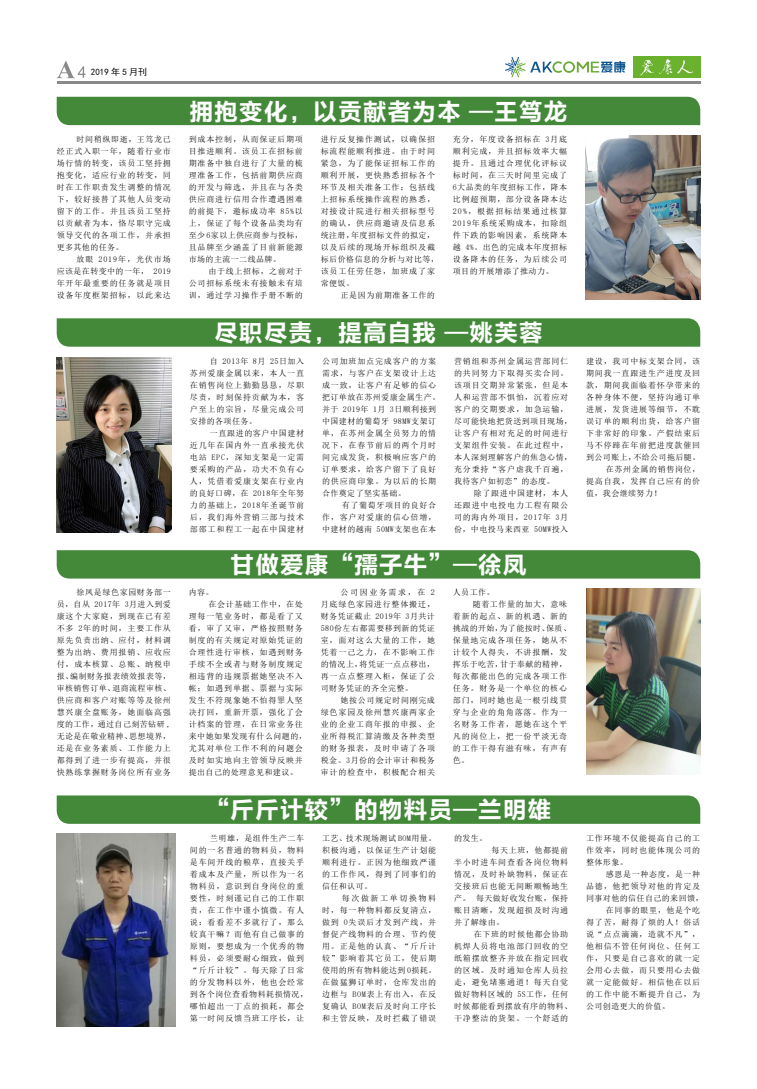
<style>
.page{position:relative;width:757px;height:1089px;background:#fff}
.page>*{position:absolute;margin:0;border:0;box-sizing:border-box;transform-origin:0 0}
.t1{font:24px "FZLTCHK GBK1 0";letter-spacing:.03em;color:#fff}
.t2{font:9px "Sim Hei";color:#000}
.t3{font:8px/12px "Sim Sun";letter-spacing:.105em;color:#000;text-align:justify}
.t4{font:8px "Sim Sun";letter-spacing:.05em;color:#000}
.t5{font:8px "Sim Sun";letter-spacing:.08em;color:#000}
.t6{font:8px "Sim Sun";letter-spacing:.06em;color:#000}
</style>
<div class="page">
<hr style="left:57px;top:81px;width:643px;height:2px;background:#898989">
<svg style="left:505px;top:57px;width:120px;height:20px"></svg>
<div style="left:633px;top:57px;width:67px;height:21px;background:#6ab12e"></div>
<svg style="left:640px;top:59px;width:33px;height:17px"></svg>
<img style="left:677px;top:60px;width:16px;height:14px">
<svg style="left:57px;top:61px;width:29px;height:17px"></svg>
<img style="left:586px;top:135px;width:114px;height:165px">
<div style="left:57px;top:97px;width:643px;height:28px;background:#438939"></div>
<img style="left:57px;top:357px;width:114px;height:176px">
<svg style="left:57px;top:318px;width:643px;height:29px;background:#478b3d"></svg>
<div style="left:57px;top:550px;width:643px;height:28px;background:#438939"></div>
<img style="left:587px;top:588px;width:113px;height:187px">
<div style="left:57px;top:795px;width:643px;height:28px;background:#438939"></div>
<img style="left:57px;top:833px;width:118px;height:193px">
<p class="t2" style="left:91px;top:67px;width:58px">2019 年 5 月刊</p>
<p class="t3" style="left:57px;top:133px;width:116px;text-indent:20px">时间稍纵即逝，王笃龙已经正式入职一年，随着行业市场行情的转变，该员工坚持拥抱变化，适应行业的转变，同时在工作职责发生调整的情况下，较好接替了其他人员变动留下的工作。并且该员工坚持以贡献者为本，恪尽职守完成领导交代的各项工作，并承担更多其他的任务。</p>
<p class="t3" style="left:57px;top:253px;width:116px;text-indent:20px">放眼 2019年，光伏市场应该是在转变中的一年， 2019年开年最重要的任务就是项目设备年度框架招标，以此来达</p>
<h1 class="t1" style="left:189px;top:98px;width:380px">拥抱变化，以贡献者为本 —王笃龙</h1>
<p class="t3" style="left:189px;top:133px;width:116px">到成本控制，从而保证后期项目推进顺利。该员工在招标前期准备中独自进行了大量的梳理准备工作，包括前期供应商的开发与筛选，并且在与各类供应商进行信用合作遭遇困难的前提下，邀标成功率 85%以上，保证了每个设备品类均有至少 6家以上供应商参与投标，且品牌至少涵盖了目前新能源市场的主流一二线品牌。</p>
<p class="t3" style="left:189px;top:265px;width:116px;text-indent:20px">由于线上招标，之前对于公司招标系统未有接触未有培训，通过学习操作手册不断的</p>
<p class="t3" style="left:321px;top:133px;width:120px;text-align:left">进行反复操作测试，以确保招标流程能顺利推进。由于时间紧急，为了能保证招标工作的顺利开展，更快熟悉招标各个环节及相关准备工作：包括线上招标系统操作流程的熟悉，对接设计院进行相关招标型号的确认，供应商邀请及信息系统注册，年度招标文件的拟定，以及后续的现场开标组织及截标后价格信息的分析与对比等，该员工任劳任怨，加班成了家常便饭。</p>
<p class="t5" style="left:341px;top:291px;width:96px">正是因为前期准备工作的</p>
<p class="t3" style="left:453px;top:133px;width:116px">充分，年度设备招标在 3月底顺利完成，并且招标效率大幅提升。且通过合理优化评标议标时间，在三天时间里完成了6大品类的年度招标工作，降本比例超预期，部分设备降本达20%，根据招标结果通过核算2019年系统采购成本，扣除组件下跌的影响因素，系统降本越 4%。出色的完成本年度招标设备降本的任务，为后续公司项目的开展增添了推动力。</p>
<h1 class="t1" style="left:214px;top:319px;width:330px">尽职尽责，提高自我 —姚芙蓉</h1>
<p class="t3" style="left:190px;top:355px;width:116px;text-indent:20px">自 2013年 8月 25日加入苏州爱康金属以来，本人一直在销售岗位上勤勤恳恳，尽职尽责，时刻保持贡献为本，客户至上的宗旨，尽量完成公司安排的各项任务。</p>
<p class="t3" style="left:190px;top:427px;width:116px;text-indent:20px">一直跟进的客户中国建材近几年在国内外一直承接光伏电站 EPC，深知支架是一定需要采购的产品，功夫不负有心人，凭借着爱康支架在行业内的良好口碑，在 2018年全年努力的基础上，2018年圣诞节前后，我们海外营销三部与技术部邵工和程工一起在中国建材</p>
<p class="t3" style="left:322px;top:355px;width:120px;text-align:left">公司加班加点完成客户的方案需求，与客户在支架设计上达成一致，让客户有足够的信心把订单放在苏州爱康金属生产。并于 2019年 1月 3日顺利接到中国建材的葡萄牙 98MW支架订单，在苏州金属全员努力的情况下，在春节前后的两个月时间完成发货，积极响应客户的订单要求，给客户留下了良好的供应商印象。为以后的长期合作奠定了坚实基础。</p>
<p class="t3" style="left:322px;top:499px;width:116px;text-indent:20px">有了葡萄牙项目的良好合作，客户对爱康的信心倍增，中建材的越南 50MW支架也在本</p>
<p class="t3" style="left:454px;top:355px;width:120px;text-align:left">营销组和苏州金属运营部同仁的共同努力下取得买卖合同。该项目交期异常紧张，但是本人和运营部不惧怕，沉着应对客户的交期要求，加急运输，尽可能快地把货送到项目现场，让客户有相对充足的时间进行支架组件安装。在此过程中，本人深刻理解客户的焦急心情，充分秉持“客户虐我千百遍，我待客户如初恋”的态度。</p>
<p class="t3" style="left:454px;top:487px;width:116px;text-indent:20px">除了跟进中国建材，本人还跟进中电投电力工程有限公司的海内外项目，2017年 3月份，中电投马来西亚 50MW投入</p>
<h1 class="t1" style="left:230px;top:552px;width:298px">甘做爱康“孺子牛”—徐凤</h1>
<p class="t3" style="left:57px;top:586px;width:116px;text-indent:20px">徐凤是绿色家园财务部一员，自从 2017年 3月进入到爱康这个大家庭，到现在已有差不多 2年的时间，主要工作从原先负责出纳、应付，材料调整为出纳、费用报销、应收应付，成本核算、总账、纳税申报、编制财务报表绩效报表等，审核销售订单、退商流程审核、供应商和客户对账等等及徐州慧兴康全盘账务，她面临高强度的工作，通过自己刻苦钻研 ,无论是在敬业精神、思想境界，还是在业务素质、工作能力上都得到了进一步有提高，并很快熟练掌握财务岗位所有业务</p>
<p class="t3" style="left:189px;top:586px;width:26px">内容。</p>
<p class="t5" style="left:209px;top:600px;width:96px">在会计基础工作中，在处</p>
<p class="t3" style="left:189px;top:610px;width:116px">理每一笔业务时，都是看了又</p>
<p class="t3" style="left:189px;top:622px;width:116px">看，审了又审，严格按照财务</p>
<p class="t3" style="left:189px;top:634px;width:116px">制度的有关规定对原始凭证的</p>
<p class="t3" style="left:189px;top:646px;width:116px">合理性进行审核，如遇到财务</p>
<p class="t3" style="left:189px;top:658px;width:116px">手续不全或者与财务制度规定</p>
<p class="t3" style="left:189px;top:670px;width:116px">相违背的违规票据她坚决不入</p>
<p class="t3" style="left:189px;top:682px;width:116px">帐；如遇到单据、票据与实际</p>
<p class="t3" style="left:189px;top:694px;width:116px">发生不符现象她不怕得罪人坚</p>
<p class="t3" style="left:189px;top:706px;width:116px">决打回，重新开票，强化了会</p>
<p class="t3" style="left:189px;top:718px;width:116px">计档案的管理，在日常业务往</p>
<p class="t6" style="left:189px;top:732px;width:120px">来中她如果发现有什么问题的，</p>
<p class="t3" style="left:189px;top:742px;width:116px">尤其对单位工作不利的问题会</p>
<p class="t3" style="left:189px;top:754px;width:116px">及时如实地向主管领导反映并</p>
<p class="t4" style="left:189px;top:768px;width:110px">提出自己的处理意见和建议。</p>
<p class="t3" style="left:321px;top:586px;width:116px;text-indent:20px">公司因业务需求，在 2月底绿色家园进行整体搬迁，财务凭证截止 2019年 3月共计580份左右都需要移到新的凭证室，面对这么大量的工作，她凭着一己之力，在不影响工作的情况上，将凭证一点点移出，再一点点整理入柜，保证了公司财务凭证的齐全完整。</p>
<p class="t3" style="left:321px;top:694px;width:116px;text-indent:20px">她按公司规定时间刚完成绿色家园及徐州慧兴康两家企业的企业工商年报的申报、企业所得税汇算清缴及各种类型的财务报表，及时申请了各项税金。3月份的会计审计和税务审计的检查中，积极配合相关</p>
<p class="t3" style="left:453px;top:586px;width:43px">人员工作。</p>
<p class="t5" style="left:473px;top:600px;width:96px">随着工作量的加大，意味</p>
<p class="t3" style="left:453px;top:610px;width:116px">着新的起点、新的机遇、新的</p>
<p class="t4" style="left:453px;top:624px;width:120px">挑战的开始，为了能按时、保质、</p>
<p class="t3" style="left:453px;top:634px;width:116px">保量地完成各项任务，她从不</p>
<p class="t3" style="left:453px;top:646px;width:116px">计较个人得失，不讲报酬，发</p>
<p class="t4" style="left:453px;top:660px;width:116px">挥乐于吃苦，甘于奉献的精神，</p>
<p class="t3" style="left:453px;top:670px;width:116px">每次都能出色的完成各项工作</p>
<p class="t3" style="left:453px;top:682px;width:116px">任务。财务是一个单位的核心</p>
<p class="t3" style="left:453px;top:694px;width:116px">部门，同时她也是一根引线贯</p>
<p class="t3" style="left:453px;top:706px;width:116px">穿与企业的角角落落。作为一</p>
<p class="t3" style="left:453px;top:718px;width:116px">名财务工作者，愿她在这个平</p>
<p class="t3" style="left:453px;top:730px;width:116px">凡的岗位上，把一份平淡无奇</p>
<p class="t3" style="left:453px;top:742px;width:116px">的工作干得有滋有味，有声有</p>
<p class="t3" style="left:453px;top:754px;width:18px">色。</p>
<h1 class="t1" style="left:205px;top:796px;width:347px">“斤斤计较”的物料员—兰明雄</h1>
<p class="t3" style="left:190px;top:831px;width:120px;text-align:left;text-indent:20px">兰明雄，是组件生产二车间的一名普通的物料员，物料是车间开线的粮草，直接关乎着成本及产量，所以作为一名物料员，意识到自身岗位的重要性，时刻谨记自己的工作职责，在工作中谨小慎微。有人说：看看差不多就行了，那么较真干嘛？而他有自己做事的原则，要想成为一个优秀的物料员，必须要耐心细致，做到“斤斤计较”。每天除了日常的分发物料以外，他也会经常到各个岗位查看物料耗损情况，哪怕超出一丁点的损耗，都会第一时间反馈当班工序长，让</p>
<p class="t3" style="left:322px;top:831px;width:116px">工艺、技术现场测试 BOM用量。积极沟通，以保证生产计划能顺利进行。正因为他细致严谨的工作作风，得到了同事们的信任和认可。</p>
<p class="t3" style="left:322px;top:891px;width:116px;text-indent:20px">每次做新工单切换物料时，每一种物料都反复清点，做到 0失误后才发到产线，并督促产线物料的合理、节约使用。正是他的认真、“斤斤计较”影响着其它员工，使后期使用的所有物料能达到 0损耗。在做猛狮订单时，仓库发出的边框与 BOM表上有出入，在反复确认 BOM表后及时向工序长和主管反映，及时拦截了错误</p>
<p class="t3" style="left:454px;top:831px;width:35px">的发生。</p>
<p class="t3" style="left:454px;top:843px;width:116px;text-indent:38px">每天上班，他都提前半小时进车间查看各岗位物料情况，及时补缺物料，保证在交接班后也能无间断顺畅地生产。 每天做好收发台账，保持账目清晰，发现超损及时沟通并了解缘由。</p>
<p class="t3" style="left:454px;top:927px;width:120px;text-align:left;text-indent:20px">在下班的时候他都会协助机焊人员将电池部门回收的空纸箱摆放整齐并放在指定回收的区域。及时通知仓库人员拉走，避免堵塞通道！每天自觉做好物料区域的 5S工作，任何时候都能看到摆放有序的物料、干净整洁的货架。一个舒适的</p>
<p class="t3" style="left:586px;top:355px;width:116px">建设，我司中标支架合同，该</p>
<p class="t3" style="left:586px;top:367px;width:116px">期间我一直跟进生产进度及回</p>
<p class="t3" style="left:586px;top:379px;width:116px">款，期间我面临着怀孕带来的</p>
<p class="t3" style="left:586px;top:391px;width:116px">各种身体不便，坚持沟通订单</p>
<p class="t3" style="left:586px;top:403px;width:116px">进展，发货进展等细节，不耽</p>
<p class="t3" style="left:586px;top:415px;width:116px">误订单的顺利出货，给客户留</p>
<p class="t3" style="left:586px;top:427px;width:116px">下非常好的印象。产假结束后</p>
<p class="t3" style="left:586px;top:439px;width:116px">马不停蹄在年前把进度款催回</p>
<p class="t4" style="left:586px;top:453px;width:116px">到公司账上，不给公司拖后腿。</p>
<p class="t5" style="left:606px;top:465px;width:96px">在苏州金属的销售岗位，</p>
<p class="t3" style="left:586px;top:475px;width:116px">提高自我，发挥自己应有的价</p>
<p class="t3" style="left:586px;top:487px;width:77px">值，我会继续努力！</p>
<p class="t3" style="left:586px;top:831px;width:116px">工作环境不仅能提高自己的工作效率，同时也能体现公司的整体形象。</p>
<p class="t5" style="left:606px;top:869px;width:96px">感恩是一种态度，是一种</p>
<p class="t3" style="left:586px;top:879px;width:116px">品德，他把领导对他的肯定及</p>
<p class="t4" style="left:586px;top:893px;width:119px">同事对他的信任自己的来回馈，</p>
<p class="t5" style="left:606px;top:905px;width:96px">在同事的眼里，他是个吃</p>
<p class="t3" style="left:586px;top:915px;width:116px">得了苦，耐得了烦的人！俗话</p>
<p class="t3" style="left:586px;top:927px;width:116px">说“点点滴滴，造就不凡”，</p>
<p class="t3" style="left:586px;top:939px;width:116px">他相信不管任何岗位、任何工</p>
<p class="t3" style="left:586px;top:951px;width:116px">作，只要是自己喜欢的就一定</p>
<p class="t3" style="left:586px;top:963px;width:116px">会用心去做，而只要用心去做</p>
<p class="t3" style="left:586px;top:975px;width:116px">就一定能做好。相信他在以后</p>
<p class="t3" style="left:586px;top:987px;width:116px">的工作中能不断提升自己，为</p>
<p class="t4" style="left:586px;top:1001px;width:85px">公司创造更大的价值。</p>
</div>
